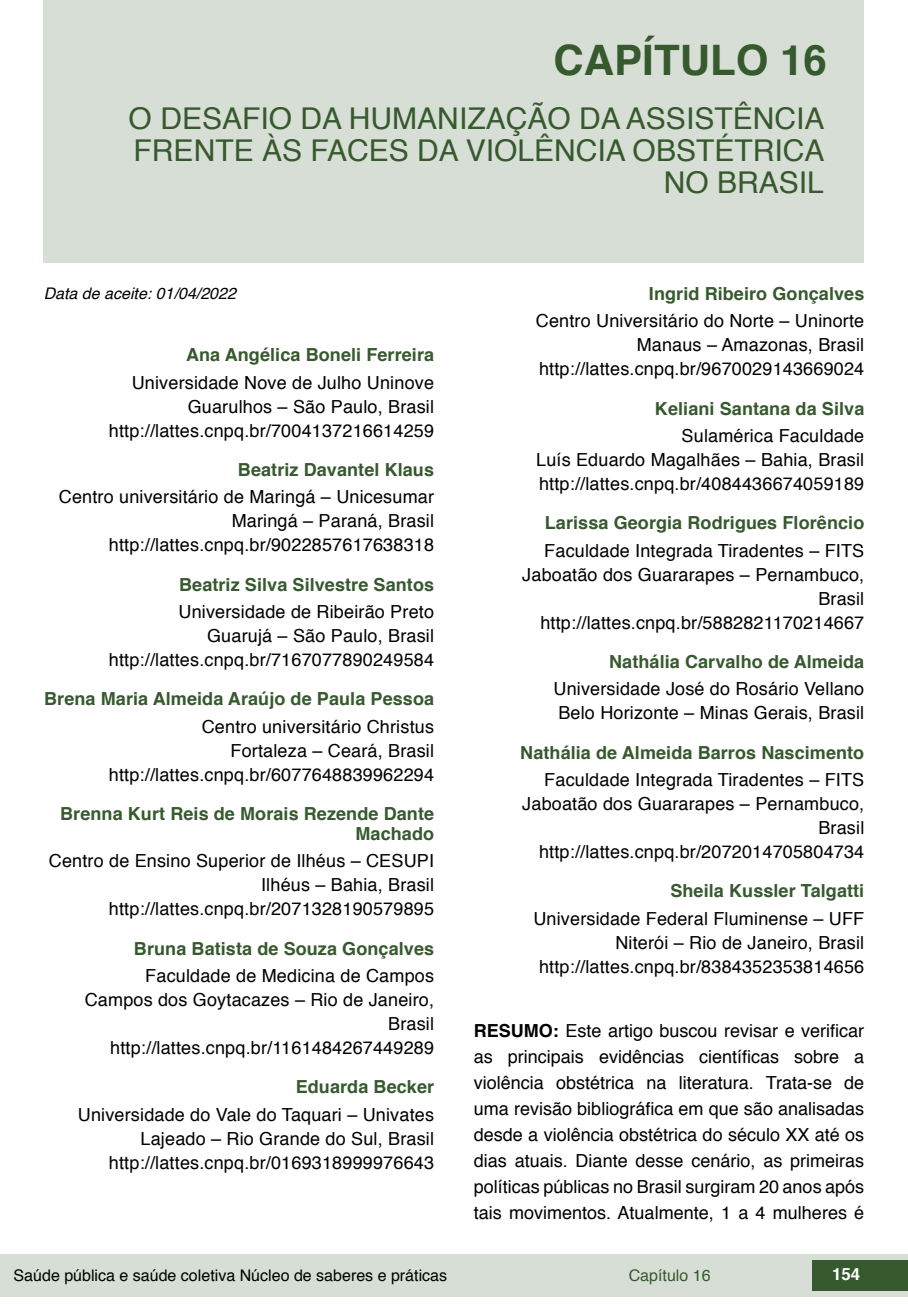
<style>
.page{position:relative;width:908px;height:1304px;background:#fff}
.page>*{position:absolute;margin:0;border:0;box-sizing:border-box;transform-origin:0 0}
.capítulos{font:700 42px "Helvetica";color:#36592e}
.nome_artigos{font:30px/32px "Helvetica";color:#36592e;text-align:right}
.info_autores{font:18px/24px "Helvetica";letter-spacing:.01em;color:#000;text-align:right}
.nome_autores{font:700 18px/20px "Helvetica";letter-spacing:.005em;color:#36592e;text-align:right}
.Resumos_e_PC_TXT{font:18px/26px "Helvetica";color:#000;text-align:justify}
.t1{font:700 16.8px "Helvetica";color:#fff}
.t2{font:16px "Helvetica";color:#000}
.t3{font:italic 16px "Helvetica";color:#000}
.t4{font:16px "Helvetica";color:#36592e}
.s1{font-weight:700}
</style>
<div class="page">
<div style="left:0;top:1254px;width:906px;height:43px;background:#d7ded5"></div>
<div style="left:812px;top:1261px;width:95px;height:30px;background:#36592e"></div>
<div style="left:44px;top:0;width:819px;height:263px;background:#d7ded5"></div>
<p class="capítulos" style="left:553px;top:26px;width:275px">CAPÍTULO 16</p>
<p class="nome_artigos" style="left:129px;top:104px;width:697px">O DESAFIO DA HUMANIZAÇÃO DA ASSISTÊNCIA<br>FRENTE ÀS FACES DA VIOLÊNCIA OBSTÉTRICA<br>NO BRASIL</p>
<p class="t3" style="left:44px;top:280px;width:194px">Data de aceite: 01/04/2022</p>
<p class="nome_autores" style="left:186px;top:345px;width:249px">Ana Angélica Boneli Ferreira</p>
<p class="info_autores" style="left:132px;top:371px;width:304px">Universidade Nove de Julho Uninove</p>
<p class="info_autores" style="left:188px;top:395px;width:248px">Guarulhos – São Paulo, Brasil</p>
<p class="info_autores" style="left:109px;top:419px;width:326px">http://lattes.cnpq.br/7004137216614259</p>
<p class="nome_autores" style="left:238px;top:460px;width:197px">Beatriz Davantel Klaus</p>
<p class="info_autores" style="left:59px;top:486px;width:376px">Centro universitário de Maringá – Unicesumar</p>
<p class="info_autores" style="left:231px;top:510px;width:204px">Maringá – Paraná, Brasil</p>
<p class="info_autores" style="left:109px;top:534px;width:326px">http://lattes.cnpq.br/9022857617638318</p>
<p class="nome_autores" style="left:179px;top:575px;width:256px">Beatriz Silva Silvestre Santos</p>
<p class="info_autores" style="left:178px;top:600px;width:257px">Universidade de Ribeirão Preto</p>
<p class="info_autores" style="left:207px;top:624px;width:228px">Guarujá – São Paulo, Brasil</p>
<p class="info_autores" style="left:109px;top:648px;width:326px">http://lattes.cnpq.br/7167077890249584</p>
<p class="nome_autores" style="left:44px;top:689px;width:391px">Brena Maria Almeida Araújo de Paula Pessoa</p>
<p class="info_autores" style="left:202px;top:715px;width:234px">Centro universitário Christus</p>
<p class="info_autores" style="left:230px;top:739px;width:205px">Fortaleza – Ceará, Brasil</p>
<p class="info_autores" style="left:109px;top:763px;width:326px">http://lattes.cnpq.br/6077648839962294</p>
<p class="nome_autores" style="left:60px;top:804px;width:375px">Brenna Kurt Reis de Morais Rezende Dante<br>Machado</p>
<p class="info_autores" style="left:49px;top:850px;width:386px">Centro de Ensino Superior de Ilhéus – CESUPI</p>
<p class="info_autores" style="left:261px;top:874px;width:174px">Ilhéus – Bahia, Brasil</p>
<p class="info_autores" style="left:109px;top:898px;width:326px">http://lattes.cnpq.br/2071328190579895</p>
<p class="nome_autores" style="left:134px;top:939px;width:301px">Bruna Batista de Souza Gonçalves</p>
<p class="info_autores" style="left:145px;top:964px;width:290px">Faculdade de Medicina de Campos</p>
<p class="info_autores" style="left:85px;top:988px;width:351px">Campos dos Goytacazes – Rio de Janeiro,<br>Brasil</p>
<p class="info_autores" style="left:110px;top:1036px;width:325px">http://lattes.cnpq.br/1161484267449289</p>
<p class="nome_autores" style="left:295px;top:1077px;width:140px">Eduarda Becker</p>
<p class="info_autores" style="left:78px;top:1103px;width:357px">Universidade do Vale do Taquari – Univates</p>
<p class="info_autores" style="left:140px;top:1127px;width:295px">Lajeado – Rio Grande do Sul, Brasil</p>
<p class="info_autores" style="left:109px;top:1151px;width:326px">http://lattes.cnpq.br/0169318999976643</p>
<p class="nome_autores" style="left:648px;top:284px;width:217px">Ingrid Ribeiro Gonçalves</p>
<p class="info_autores" style="left:535px;top:310px;width:330px">Centro Universitário do Norte – Uninorte</p>
<p class="info_autores" style="left:636px;top:334px;width:229px">Manaus – Amazonas, Brasil</p>
<p class="info_autores" style="left:539px;top:358px;width:326px">http://lattes.cnpq.br/9670029143669024</p>
<p class="nome_autores" style="left:654px;top:399px;width:211px">Keliani Santana da Silva</p>
<p class="info_autores" style="left:681px;top:424px;width:184px">Sulamérica Faculdade</p>
<p class="info_autores" style="left:536px;top:448px;width:329px">Luís Eduardo Magalhães – Bahia, Brasil</p>
<p class="info_autores" style="left:539px;top:472px;width:326px">http://lattes.cnpq.br/4084436674059189</p>
<p class="nome_autores" style="left:544px;top:513px;width:321px">Larissa Georgia Rodrigues Florêncio</p>
<p class="info_autores" style="left:544px;top:539px;width:321px">Faculdade Integrada Tiradentes – FITS</p>
<p class="info_autores" style="left:522px;top:563px;width:343px">Jaboatão dos Guararapes – Pernambuco,<br>Brasil</p>
<p class="info_autores" style="left:540px;top:611px;width:325px">http://lattes.cnpq.br/5882821170214667</p>
<p class="nome_autores" style="left:609px;top:652px;width:256px">Nathália Carvalho de Almeida</p>
<p class="info_autores" style="left:553px;top:678px;width:312px">Universidade José do Rosário Vellano</p>
<p class="info_autores" style="left:558px;top:702px;width:307px">Belo Horizonte – Minas Gerais, Brasil</p>
<p class="nome_autores" style="left:520px;top:743px;width:345px">Nathália de Almeida Barros Nascimento</p>
<p class="info_autores" style="left:544px;top:768px;width:321px">Faculdade Integrada Tiradentes – FITS</p>
<p class="info_autores" style="left:522px;top:792px;width:343px">Jaboatão dos Guararapes – Pernambuco,<br>Brasil</p>
<p class="info_autores" style="left:539px;top:840px;width:326px">http://lattes.cnpq.br/2072014705804734</p>
<p class="nome_autores" style="left:670px;top:881px;width:195px">Sheila Kussler Talgatti</p>
<p class="info_autores" style="left:533px;top:907px;width:332px">Universidade Federal Fluminense – UFF</p>
<p class="info_autores" style="left:615px;top:931px;width:250px">Niterói – Rio de Janeiro, Brasil</p>
<p class="info_autores" style="left:539px;top:955px;width:326px">http://lattes.cnpq.br/8384352353814656</p>
<p class="Resumos_e_PC_TXT" style="left:473px;top:1018px;width:392px"><span class="s1">RESUMO:</span> Este artigo buscou revisar e verificar as principais evidências científicas sobre a violência obstétrica na literatura. Trata-se de uma revisão bibliográfica em que são analisadas desde a violência obstétrica do século XX até os dias atuais. Diante desse cenário, as primeiras políticas públicas no Brasil surgiram 20 anos após tais movimentos. Atualmente, 1 a 4 mulheres é</p>
<p class="t2" style="left:14px;top:1263px;width:435px">Saúde pública e saúde coletiva Núcleo de saberes e práticas</p>
<p class="t4" style="left:628px;top:1263px;width:83px">Capítulo 16</p>
<p class="t1" style="left:831px;top:1261px;width:30px">154</p>
</div>
